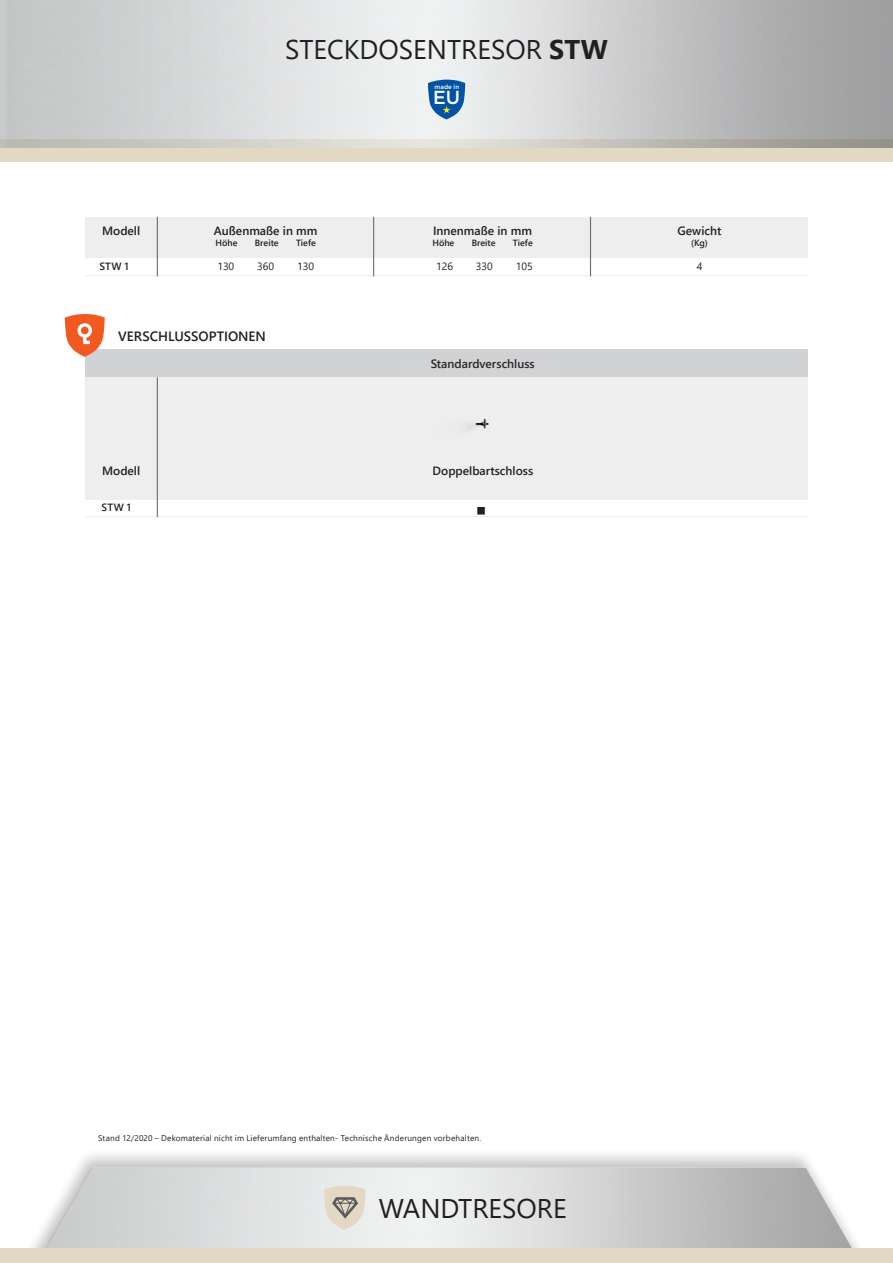
<style>
.page{position:relative;width:893px;height:1263px;background:#fff}
.page>*{position:absolute;margin:0;border:0;box-sizing:border-box;transform-origin:0 0}
.t1{font:27px "Segoe UI";color:#231f20}
.t2{font:500 18.9px "Gotham";color:#fff}
.t3{font:600 13.5px "Segoe UI";color:#231f20}
.t4{font:600 12px "Segoe UI";color:#231f20}
.t5{font:10.5px "Segoe UI";color:#231f20}
.t6{font:600 10.5px "Segoe UI";letter-spacing:.035em;color:#231f20}
.t7{font:600 9px "Segoe UI";color:#231f20}
.t8{font:8.25px "Segoe UI";letter-spacing:.02em;color:#231f20}
.t9{font:500 6.15px "Gotham";color:#fff}
.s1{font-weight:700}
</style>
<div class="page">
<hr style="left:85px;top:275px;width:723px;height:1px;background:#eeeeef">
<hr style="left:85px;top:516px;width:723px;height:1px;background:#eeeeef">
<div style="left:13px;top:1148px;width:864px;height:115px;background:#231f20;opacity:.41"></div>
<img style="left:13px;top:1167px;width:864px;height:81px">
<div style="left:0;top:140px;width:893px;height:22px;background:#e3d8c3"></div>
<img style="left:0;top:0;width:893px;height:147px">
<div style="left:85px;top:217px;width:723px;height:42px;background:#eeeeef"></div>
<hr style="left:157px;top:217px;width:1px;height:59px;background:#6c6d70">
<svg style="left:428px;top:79px;width:37px;height:41px;background:#3c79b4"></svg>
<div style="left:0;top:1248px;width:893px;height:15px;background:#e3d8c3"></div>
<svg style="left:324px;top:1185px;width:42px;height:46px;background:#d4cec1"></svg>
<div style="left:85px;top:377px;width:723px;height:123px;background:#eeeeef"></div>
<div style="left:85px;top:350px;width:723px;height:27px;background:#d1d2d4"></div>
<svg style="left:65px;top:314px;width:40px;height:43px"></svg>
<img style="left:466px;top:418px;width:23px;height:12px">
<hr style="left:157px;top:377px;width:1px;height:140px;background:#6c6d70">
<hr style="left:590px;top:217px;width:1px;height:59px;background:#6c6d70">
<hr style="left:373px;top:217px;width:1px;height:59px;background:#6c6d70">
<p class="t1" style="left:285px;top:24px;width:324px">STECKDOSENTRESOR <span class="s1">STW</span></p>
<p class="t4" style="left:102px;top:219px;width:40px">Modell</p>
<p class="t4" style="left:214px;top:219px;width:105px">Außenmaße in mm</p>
<p class="t7" style="left:216px;top:234px;width:24px">Höhe</p>
<p class="t7" style="left:255px;top:234px;width:25px">Breite</p>
<p class="t7" style="left:296px;top:234px;width:21px">Tiefe</p>
<p class="t9" style="left:435px;top:83px;width:26px">made in</p>
<p class="t2" style="left:433px;top:87px;width:28px">EU</p>
<p class="t4" style="left:433px;top:219px;width:101px">Innenmaße in mm</p>
<p class="t7" style="left:432px;top:234px;width:24px">Höhe</p>
<p class="t7" style="left:472px;top:234px;width:25px">Breite</p>
<p class="t7" style="left:513px;top:234px;width:21px">Tiefe</p>
<p class="t6" style="left:99px;top:256px;width:31px">STW 1</p>
<p class="t5" style="left:217px;top:256px;width:18px">130</p>
<p class="t5" style="left:257px;top:256px;width:18px">360</p>
<p class="t5" style="left:297px;top:256px;width:18px">130</p>
<p class="t5" style="left:436px;top:256px;width:18px">126</p>
<p class="t5" style="left:476px;top:256px;width:18px">330</p>
<p class="t5" style="left:516px;top:256px;width:18px">105</p>
<p class="t3" style="left:118px;top:323px;width:149px">VERSCHLUSSOPTIONEN</p>
<p class="t4" style="left:102px;top:459px;width:40px">Modell</p>
<p class="t6" style="left:102px;top:497px;width:31px">STW 1</p>
<p class="t4" style="left:431px;top:352px;width:105px">Standardverschluss</p>
<p class="t4" style="left:433px;top:459px;width:102px">Doppelbartschloss</p>
<p class="t4" style="left:677px;top:219px;width:45px">Gewicht</p>
<p class="t7" style="left:691px;top:234px;width:18px">(Kg)</p>
<p class="t5" style="left:697px;top:256px;width:7px">4</p>
<p class="t8" style="left:98px;top:1130px;width:385px">Stand 12/2020 – Dekomaterial nicht im Lieferumfang enthalten- Technische Änderungen vorbehalten.</p>
<p class="t1" style="left:379px;top:1182px;width:189px">WANDTRESORE</p>
</div>
